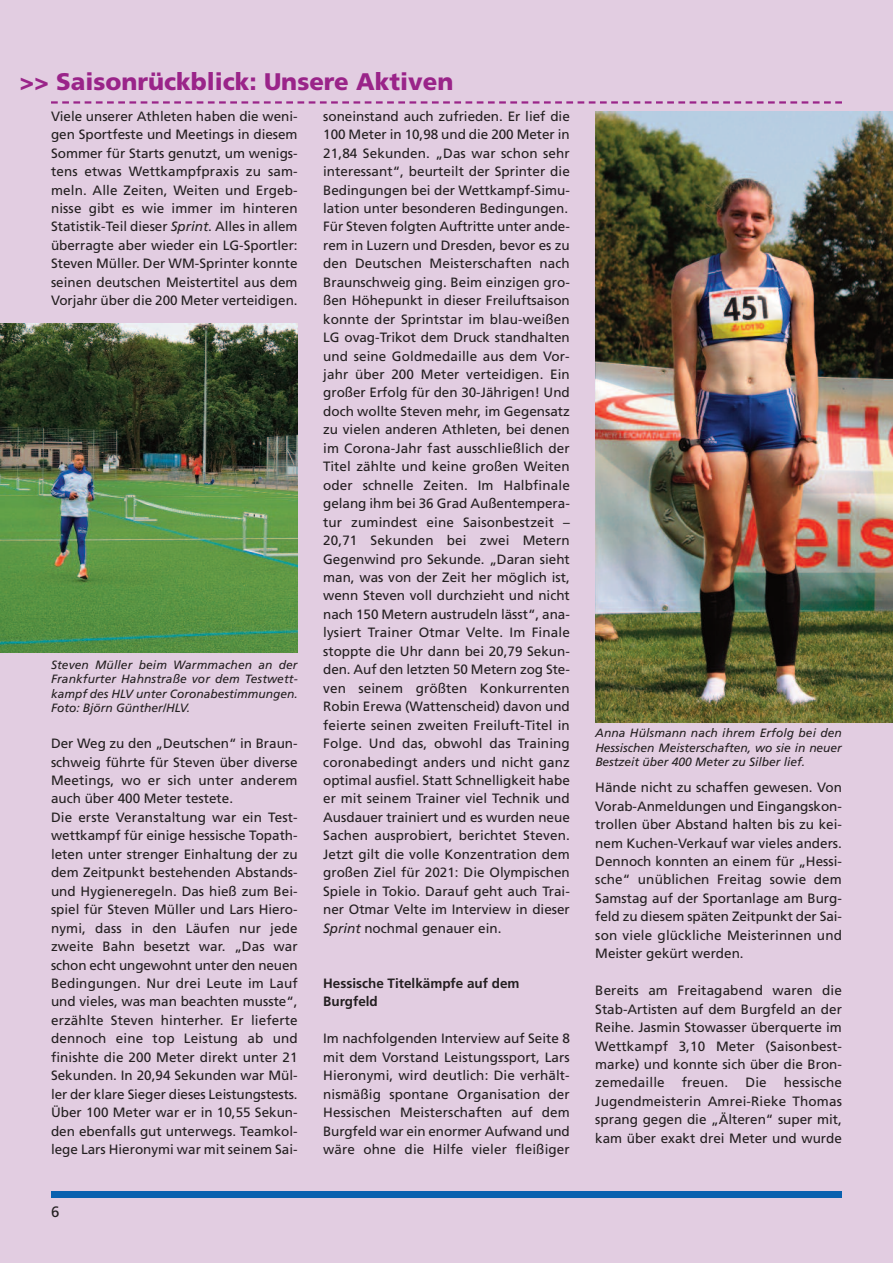
<style>
.page{position:relative;width:893px;height:1263px;background:#e2cde1}
.page>*{position:absolute;margin:0;border:0;box-sizing:border-box;transform-origin:0 0}
.t1{font:900 24px "Frutiger";color:#9a2489}
.t2{font:15px "Frutiger LT";color:#231f20}
.t3{font:13.5px/18.5px "Frutiger";color:#231f20;text-align:justify}
.t4{font:700 13.5px/18.5px "Frutiger";color:#231f20}
.t5{font:italic 12px/14.4px "Frutiger";color:#231f20;text-align:justify}
.s1{font-style:italic}
</style>
<div class="page">
<img style="left:595px;top:111px;width:298px;height:611px">
<img style="left:0;top:323px;width:298px;height:330px">
<div style="left:51px;top:1191px;width:791px;height:6px;background:#0a61af"></div>
<svg style="left:51px;top:101px;width:791px;height:3px"></svg>
<h1 class="t1" style="left:20px;top:72px;width:435px">&gt;&gt; Saisonrückblick: Unsere Aktiven</h1>
<p class="t3" style="left:51px;top:108px;width:248px">Viele unserer Athleten haben die weni&shy;gen Sportfeste und Meetings in diesem Sommer für Starts genutzt, um wenigs&shy;tens etwas Wettkampfpraxis zu sam&shy;meln. Alle Zeiten, Weiten und Ergeb&shy;nisse gibt es wie immer im hinteren Statistik-Teil dieser <span class="s1">Sprint</span>. Alles in allem überragte aber wieder ein LG-Sportler:<br>Steven Müller. Der WM-Sprinter konnte seinen deutschen Meistertitel aus dem Vorjahr über die 200 Meter verteidigen.</p>
<p class="t5" style="left:51px;top:659px;width:248px">Steven Müller beim Warmmachen an der Frankfurter Hahnstraße vor dem Testwett&shy;kampf des HLV unter Coronabestimmungen.<br>Foto: Björn Günther/HLV.</p>
<p class="t3" style="left:51px;top:735px;width:248px;text-align:left">Der Weg zu den „Deutschen“ in Braun&shy;schweig führte für Steven über diverse Meetings, wo er sich unter anderem auch über 400 Meter testete.<br>Die erste Veranstaltung war ein Test&shy;wettkampf für einige hessische Topath&shy;leten unter strenger Einhaltung der zu dem Zeitpunkt bestehenden Abstands&shy;und Hygieneregeln. Das hieß zum Bei&shy;spiel für Steven Müller und Lars Hiero&shy;nymi, dass in den Läufen nur jede zweite Bahn besetzt war. „Das war schon echt ungewohnt unter den neuen Bedingungen. Nur drei Leute im Lauf und vieles, was man beachten musste“, erzählte Steven hinterher. Er lieferte dennoch eine top Leistung ab und finishte die 200 Meter direkt unter 21<br>Sekunden. In 20,94 Sekunden war Mül&shy;ler der klare Sieger dieses Leistungstests.<br>Über 100 Meter war er in 10,55 Sekun&shy;den ebenfalls gut unterwegs. Teamkol&shy;lege Lars Hieronymi war mit seinem Sai-</p>
<p class="t2" style="left:51px;top:1206px;width:10px">6</p>
<p class="t3" style="left:323px;top:108px;width:248px;text-align:left">soneinstand auch zufrieden. Er lief die 100 Meter in 10,98 und die 200 Meter in 21,84 Sekunden. „Das war schon sehr interessant“, beurteilt der Sprinter die Bedingungen bei der Wettkampf-Simu&shy;lation unter besonderen Bedingungen.<br>Für Steven folgten Auftritte unter ande&shy;rem in Luzern und Dresden, bevor es zu den Deutschen Meisterschaften nach Braunschweig ging. Beim einzigen gro&shy;ßen Höhepunkt in dieser Freiluftsaison konnte der Sprintstar im blau-weißen LG ovag-Trikot dem Druck standhalten und seine Goldmedaille aus dem Vor&shy;jahr über 200 Meter verteidigen. Ein großer Erfolg für den 30-Jährigen! Und doch wollte Steven mehr, im Gegensatz zu vielen anderen Athleten, bei denen im Corona-Jahr fast ausschließlich der Titel zählte und keine großen Weiten oder schnelle Zeiten. Im Halbfinale gelang ihm bei 36 Grad Außentempera&shy;tur zumindest eine Saisonbestzeit – 20,71 Sekunden bei zwei Metern Gegenwind pro Sekunde. „Daran sieht man, was von der Zeit her möglich ist, wenn Steven voll durchzieht und nicht nach 150 Metern austrudeln lässt“, ana&shy;lysiert Trainer Otmar Velte. Im Finale stoppte die Uhr dann bei 20,79 Sekun&shy;den. Auf den letzten 50 Metern zog Ste&shy;ven seinem größten Konkurrenten Robin Erewa (Wattenscheid) davon und feierte seinen zweiten Freiluft-Titel in Folge. Und das, obwohl das Training coronabedingt anders und nicht ganz optimal ausfiel. Statt Schnelligkeit habe er mit seinem Trainer viel Technik und Ausdauer trainiert und es wurden neue Sachen ausprobiert, berichtet Steven.<br>Jetzt gilt die volle Konzentration dem großen Ziel für 2021: Die Olympischen Spiele in Tokio. Darauf geht auch Trai&shy;ner Otmar Velte im Interview in dieser <span class="s1">Sprint</span> nochmal genauer ein.</p>
<p class="t4" style="left:323px;top:975px;width:198px">Hessische Titelkämpfe auf dem<br>Burgfeld</p>
<p class="t3" style="left:323px;top:1030px;width:248px">Im nachfolgenden Interview auf Seite 8 mit dem Vorstand Leistungssport, Lars Hieronymi, wird deutlich: Die verhält&shy;nismäßig spontane Organisation der Hessischen Meisterschaften auf dem Burgfeld war ein enormer Aufwand und wäre ohne die Hilfe vieler fleißiger</p>
<p class="t5" style="left:595px;top:727px;width:248px">Anna Hülsmann nach ihrem Erfolg bei den Hessischen Meisterschaften, wo sie in neuer Bestzeit über 400 Meter zu Silber lief.</p>
<p class="t3" style="left:595px;top:779px;width:248px">Hände nicht zu schaffen gewesen. Von Vorab-Anmeldungen und Eingangskon&shy;trollen über Abstand halten bis zu kei&shy;nem Kuchen-Verkauf war vieles anders.<br>Dennoch konnten an einem für „Hessi&shy;sche“ unüblichen Freitag sowie dem Samstag auf der Sportanlage am Burg&shy;feld zu diesem späten Zeitpunkt der Sai&shy;son viele glückliche Meisterinnen und Meister gekürt werden.</p>
<p class="t3" style="left:595px;top:982px;width:248px">Bereits am Freitagabend waren die Stab-Artisten auf dem Burgfeld an der Reihe. Jasmin Stowasser überquerte im Wettkampf 3,10 Meter (Saisonbest&shy;marke) und konnte sich über die Bron&shy;zemedaille</p>
<p class="t3" style="left:682px;top:1074px;width:48px">freuen.</p>
<p class="t3" style="left:745px;top:1074px;width:23px">Die</p>
<p class="t3" style="left:595px;top:1074px;width:248px;text-indent:189px">hessische Jugendmeisterin Amrei-Rieke Thomas sprang gegen die „Älteren“ super mit, kam über exakt drei Meter und wurde</p>
</div>
